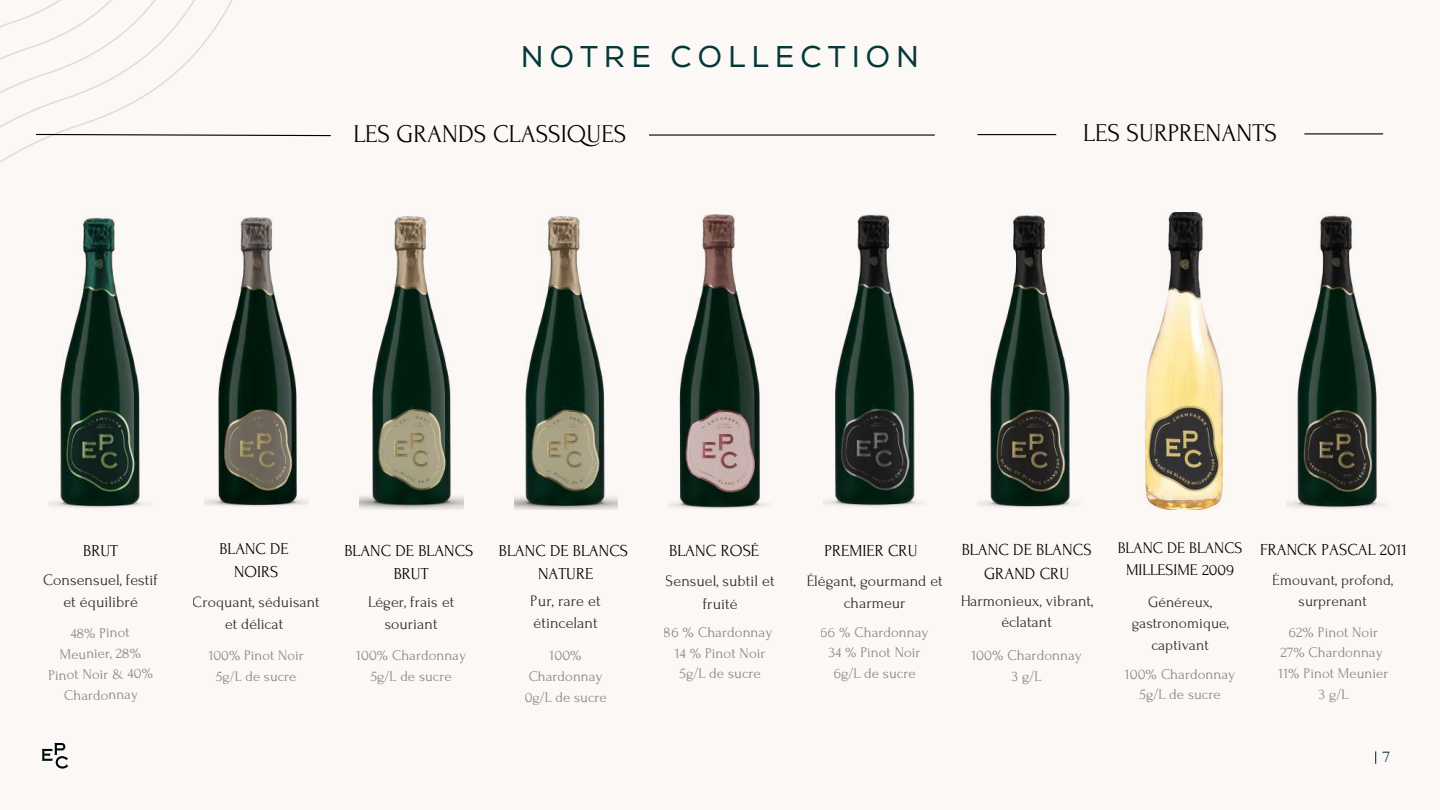
<style>
.page{position:relative;width:1440px;height:810px;background:#fbf8f5}
.page>*{position:absolute;margin:0;border:0;box-sizing:border-box;transform-origin:0 0}
.t1{font:30px "Nexa";letter-spacing:.2em;color:#04383c}
.t2{font:25.5px "Forum";color:#000}
.t3{font:16.95px/23.5px "Forum";color:#000;text-align:center}
.t4{font:16.8px/23px "Forum";color:#000;text-align:center}
.t5{font:16.65px/22.6px "Forum";color:#000;text-align:center}
.t6{font:16.5px "Forum";color:#04383c}
.t7{font:16.2px/22.6px "Forum";color:#000;text-align:center}
.t8{font:16.05px/21.9px "Forum";color:#000;text-align:center}
.t9{font:15.9px/22.2px "Forum";color:#000;text-align:center}
.t10{font:15.75px/22px "Forum";color:#000;text-align:center}
.t11{font:15.6px/21.6px "Forum";color:#000;text-align:center}
.t12{font:15.45px/21.6px "Forum";color:#000;text-align:center}
.t13{font:15px/20.9px "Forum";color:#746c63;text-align:center}
.t14{font:14.85px/20.7px "Forum";color:#746c63;text-align:center}
.t15{font:14.7px/20.4px "Forum";color:#746c63;text-align:center}
</style>
<div class="page">
<svg style="left:1375px;top:751px;width:1px;height:13px"></svg>
<img style="left:669px;top:214px;width:99px;height:295px">
<img style="left:514px;top:216px;width:104px;height:293px">
<img style="left:823px;top:214px;width:96px;height:293px">
<img style="left:360px;top:216px;width:103px;height:293px">
<img style="left:1287px;top:215px;width:97px;height:293px">
<img style="left:1144px;top:212px;width:80px;height:297px">
<hr style="left:978px;top:134px;width:78px;height:1px;background:#000">
<img style="left:205px;top:217px;width:103px;height:289px">
<img style="left:978px;top:215px;width:95px;height:293px">
<img style="left:49px;top:216px;width:94px;height:292px">
<hr style="left:649px;top:134px;width:286px;height:2px;background:#000">
<svg style="left:0;top:0;width:331px;height:163px"></svg>
<hr style="left:1304px;top:133px;width:79px;height:1px;background:#000">
<svg style="left:42px;top:743px;width:26px;height:26px"></svg>
<h1 class="t1" style="left:521px;top:39px;width:400px">NOTRE COLLECTION</h1>
<h2 class="t2" style="left:353px;top:121px;width:275px">LES GRANDS CLASSIQUES</h2>
<h2 class="t2" style="left:1083px;top:119px;width:195px">LES SURPRENANTS</h2>
<p class="t4" style="left:83px;top:539px;width:36px">BRUT</p>
<p class="t8" style="left:43px;top:569px;width:116px">Consensuel, festif et équilibré</p>
<p class="t14" style="left:48px;top:624px;width:106px;rotate:-1deg">48% Pinot<br>Meunier, 28%<br>Pinot Noir &amp; 40%<br>Chardonnay</p>
<p class="t5" style="left:220px;top:538px;width:70px">BLANC DE<br>NOIRS</p>
<p class="t10" style="left:193px;top:591px;width:128px">Croquant, séduisant et délicat</p>
<p class="t15" style="left:209px;top:645px;width:96px">100% Pinot Noir<br>5g/L de sucre</p>
<p class="t4" style="left:344px;top:539px;width:131px">BLANC DE BLANCS<br>BRUT</p>
<p class="t9" style="left:368px;top:591px;width:88px">Léger, frais et souriant</p>
<p class="t14" style="left:356px;top:645px;width:111px">100% Chardonnay<br>5g/L de sucre</p>
<p class="t4" style="left:499px;top:539px;width:131px">BLANC DE BLANCS<br>NATURE</p>
<p class="t8" style="left:531px;top:590px;width:71px;text-align:left">Pur, rare et étincelant</p>
<p class="t14" style="left:525px;top:645px;width:84px">100%<br>Chardonnay<br>0g/L de sucre</p>
<p class="t3" style="left:669px;top:539px;width:92px">BLANC ROSÉ</p>
<p class="t8" style="left:666px;top:570px;width:110px;line-height:22.4px">Sensuel, subtil et fruité</p>
<p class="t13" style="left:664px;top:622px;width:110px">86 % Chardonnay<br>14 % Pinot Noir<br>5g/L de sucre</p>
<p class="t4" style="left:825px;top:539px;width:94px">PREMIER CRU</p>
<p class="t9" style="left:807px;top:570px;width:138px">Élégant, gourmand et charmeur</p>
<p class="t14" style="left:821px;top:622px;width:109px">66 % Chardonnay<br>34 % Pinot Noir<br>6g/L de sucre</p>
<p class="t3" style="left:962px;top:538px;width:131px">BLANC DE BLANCS<br>GRAND CRU</p>
<p class="t9" style="left:960px;top:590px;width:134px;line-height:21.6px">Harmonieux, vibrant, éclatant</p>
<p class="t14" style="left:971px;top:645px;width:112px">100% Chardonnay<br>3 g/L</p>
<p class="t7" style="left:1118px;top:537px;width:126px">BLANC DE BLANCS<br>MILLESIME 2009</p>
<p class="t11" style="left:1132px;top:591px;width:99px">Généreux, gastronomique, captivant</p>
<p class="t14" style="left:1125px;top:664px;width:112px">100% Chardonnay<br>5g/L de sucre</p>
<p class="t4" style="left:1260px;top:539px;width:149px">FRANCK PASCAL 2011</p>
<p class="t12" style="left:1273px;top:569px;width:122px">Émouvant, profond, surprenant</p>
<p class="t14" style="left:1279px;top:622px;width:111px">62% Pinot Noir<br>27% Chardonnay<br>11% Pinot Meunier<br>3 g/L</p>
<p class="t6" style="left:1383px;top:748px;width:9px">7</p>
</div>
